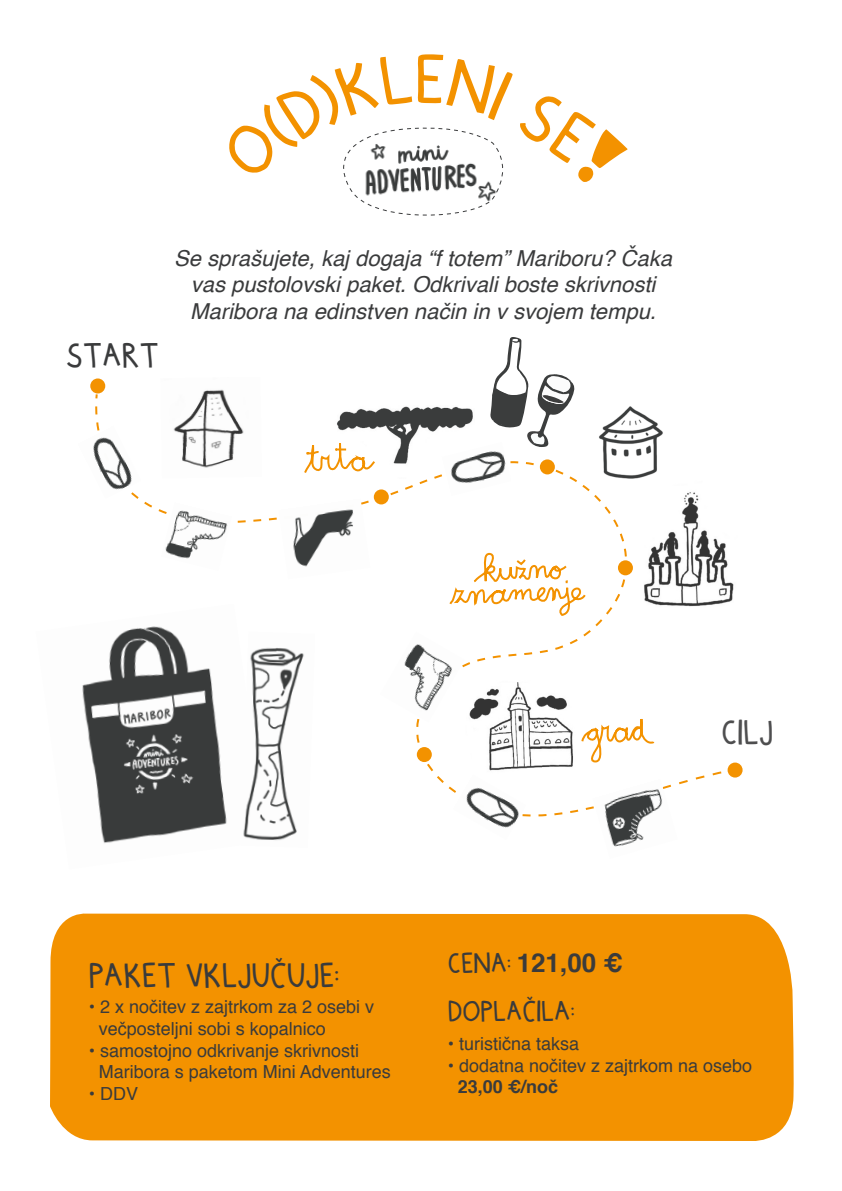
<style>
.page{position:relative;width:842px;height:1191px;background:#fff}
.page>*{position:absolute;margin:0;border:0;box-sizing:border-box;transform-origin:0 0}
.t1{font:36px "Betifont 20";color:#3a3b3c}
.t2{font:36px "Betifont 20";color:#4e4e4f}
.t3{font:30px "Betifont 20";color:#3a3b3c}
.t4{font:700 26px "Helvetica";color:#3a3b3c}
.t5{font:italic 22px/26.4px "Helvetica";color:#3a3b3c;text-align:center}
.t6{font:18px/21.6px "Helvetica";color:#3a3b3c}
.s1{font-family:"Betifont 20";font-weight:400;font-size:30px}
.s2{font-weight:700}
</style>
<div class="page">
<img style="left:203px;top:389px;width:21px;height:3px">
<div style="left:50px;top:913px;width:744px;height:228px;background:#f39200"></div>
<svg style="left:94px;top:392px;width:642px;height:393px"></svg>
<img style="left:82px;top:604px;width:169px;height:239px">
<div style="left:90px;top:378px;width:15px;height:15px;background:#f39200;border-radius:50%"></div>
<div style="left:728px;top:762px;width:14px;height:15px;background:#f39200;border-radius:50%"></div>
<img style="left:241px;top:631px;width:56px;height:212px">
<img style="left:661px;top:479px;width:75px;height:130px">
<img style="left:661px;top:402px;width:13px;height:80px">
<svg style="left:251px;top:337px;width:410px;height:490px"></svg>
<img style="left:93px;top:425px;width:48px;height:74px">
<img style="left:380px;top:632px;width:85px;height:90px">
<img style="left:592px;top:778px;width:86px;height:69px">
<img style="left:161px;top:502px;width:71px;height:69px">
<img style="left:278px;top:498px;width:92px;height:81px">
<img style="left:442px;top:442px;width:69px;height:54px">
<img style="left:453px;top:774px;width:73px;height:54px">
<svg style="left:343px;top:127px;width:161px;height:89px"></svg>
<p class="t1" style="left:66px;top:337px;width:95px">START</p>
<p class="t5" style="left:174px;top:246px;width:499px">Se sprašujete, kaj dogaja “f totem” Mariboru? Čaka vas pustolovski paket. Odkrivali boste skrivnosti<br>Maribora na edinstven način in v svojem tempu.</p>
<p class="t2" style="left:722px;top:714px;width:53px">CILJ</p>
<p class="t1" style="left:89px;top:957px;width:252px">PAKET VKLJUČUJE:</p>
<p class="t4" style="left:448px;top:941px;width:176px"><span class="s1">CENA:</span> 121,00 €</p>
<p class="t3" style="left:448px;top:996px;width:129px">DOPLAČILA:</p>
<p class="t6" style="left:448px;top:1033px;width:133px">• turistična taksa</p>
<p class="t6" style="left:458px;top:1055px;width:296px;text-indent:-10px">• dodatna nočitev z zajtrkom na osebo<br><span class="s2">23,00 €/noč</span></p>
<p class="t6" style="left:99px;top:996px;width:277px;text-indent:-10px">• 2 x nočitev z zajtrkom za 2 osebi v večposteljni sobi s kopalnico</p>
<p class="t6" style="left:99px;top:1040px;width:294px;text-indent:-10px">• samostojno odkrivanje skrivnosti<br>Maribora s paketom Mini Adventures</p>
<p class="t6" style="left:89px;top:1083px;width:51px">• DDV</p>
</div>
